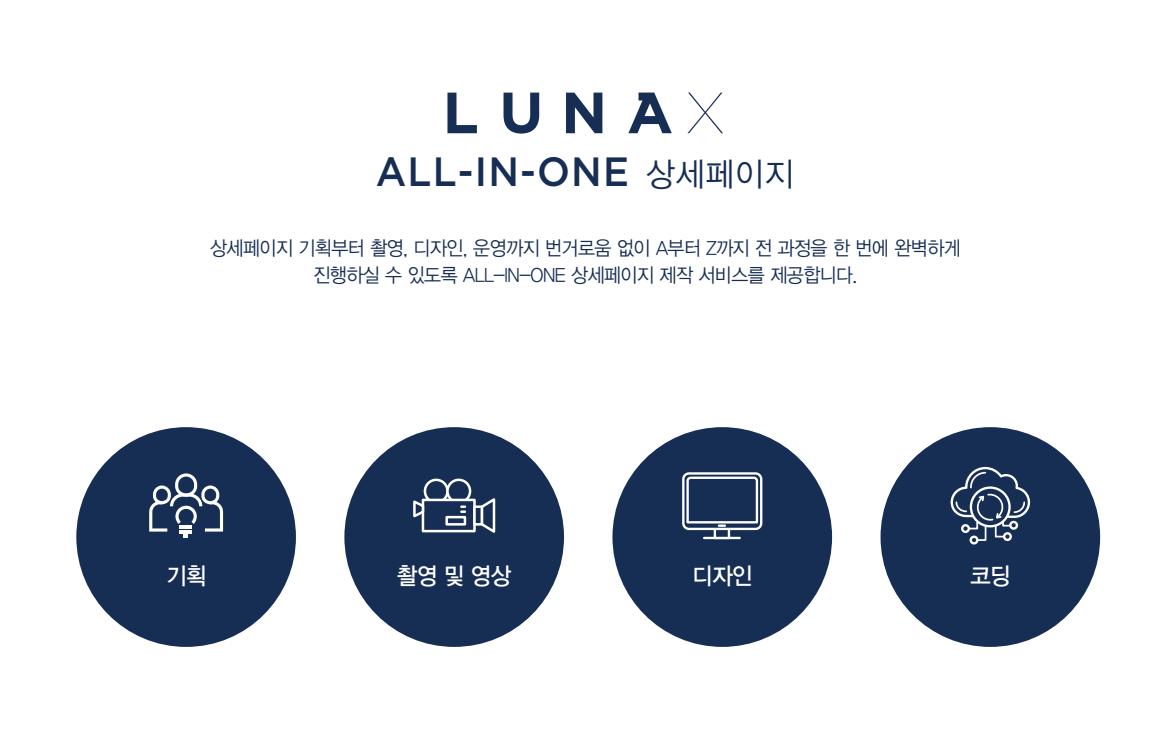
<style>
.page{position:relative;width:1170px;height:745px;background:#fff}
.page>*{position:absolute;margin:0;border:0;box-sizing:border-box;transform-origin:0 0}
.t1{font:500 40.75px "Gotham";letter-spacing:.03em;color:#162d54;scale:.95 1}
.t2{font:23.62px "YDVYGO Std 13";letter-spacing:-.025em;color:#fff;scale:.93 1}
.t3{font:19.75px/26.2px "YDVYGO Std 12";letter-spacing:-.025em;color:#162d54;text-align:center;scale:.93 1}
.s1{font-family:"YDVYGO Std 12";font-weight:400;font-size:32.88px}
</style>
<div class="page">
<svg style="left:447px;top:92px;width:30px;height:41px"></svg>
<svg style="left:503px;top:92px;width:36px;height:41px"></svg>
<svg style="left:566px;top:92px;width:36px;height:41px"></svg>
<svg style="left:628px;top:92px;width:43px;height:41px"></svg>
<svg style="left:687px;top:92px;width:36px;height:41px"></svg>
<div style="left:76px;top:427px;width:220px;height:219px;background:#162d54;border-radius:50%"></div>
<div style="left:344px;top:427px;width:220px;height:219px;background:#162d54;border-radius:50%"></div>
<div style="left:612px;top:427px;width:220px;height:219px;background:#162d54;border-radius:50%"></div>
<div style="left:880px;top:427px;width:219px;height:219px;background:#162d54;border-radius:50%"></div>
<svg style="left:425px;top:479px;width:22px;height:23px"></svg>
<div style="left:423px;top:478px;width:25px;height:25px;border:2px solid #fff;border-radius:50%"></div>
<svg style="left:447px;top:479px;width:23px;height:23px"></svg>
<div style="left:446px;top:478px;width:25px;height:25px;border:2px solid #fff;border-radius:50%"></div>
<div style="left:421px;top:498px;width:54px;height:34px;background:#162d54;border:2px solid #fff"></div>
<div style="left:473px;top:505px;width:10px;height:20px;background:#162d54;border:2px solid #fff"></div>
<svg style="left:413px;top:498px;width:12px;height:21px"></svg>
<svg style="left:479px;top:498px;width:17px;height:35px"></svg>
<svg style="left:445px;top:515px;width:21px;height:10px"></svg>
<svg style="left:461px;top:505px;width:4px;height:7px"></svg>
<svg style="left:149px;top:473px;width:74px;height:64px"></svg>
<div style="left:969px;top:535px;width:9px;height:9px;border:2px solid #fff;border-radius:50%"></div>
<svg style="left:950px;top:466px;width:81px;height:75px"></svg>
<hr style="left:704px;top:536px;width:35px;height:3px;background:#fff">
<svg style="left:713px;top:529px;width:17px;height:8px"></svg>
<div style="left:682px;top:472px;width:80px;height:57px;border:2px solid #fff;border-radius:6px"></div>
<svg style="left:685px;top:475px;width:74px;height:51px"></svg>
<h1 class="t1" style="left:376px;top:154px;width:441px">ALL-IN-ONE <span class="s1">상세페이지</span></h1>
<p class="t3" style="left:210px;top:235px;width:808px">상세페이지 기획부터 촬영, 디자인, 운영까지 번거로움 없이 A부터 Z까지 전 과정을 한 번에 완벽하게 진행하실 수 있도록 ALL-IN-ONE 상세페이지 제작 서비스를 제공합니다.</p>
<p class="t2" style="left:166px;top:563px;width:45px">기획</p>
<p class="t2" style="left:397px;top:563px;width:124px">촬영 및 영상</p>
<p class="t2" style="left:692px;top:563px;width:66px">디자인</p>
<p class="t2" style="left:970px;top:563px;width:45px">코딩</p>
</div>
